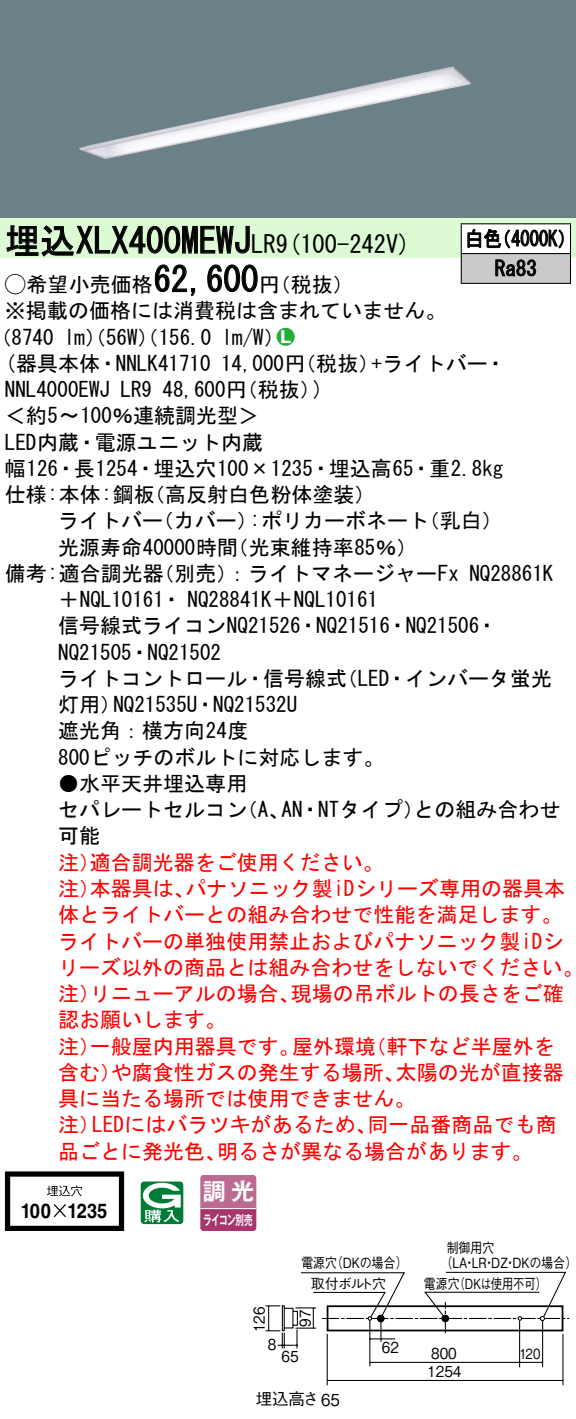
<style>
.page{position:relative;width:576px;height:1419px;background:#fff}
.page>*{position:absolute;margin:0;border:0;box-sizing:border-box;transform-origin:0 0}
.t1{font:35px "MS Gothic";color:#000}
.t2{font:24.5px "MS Gothic";color:#000}
.t3{font:23.1px "Gothic MB101 Pro De Bold 90 pv RKSJ H";color:#fff}
.t4{font:21px/26.2px "MS Gothic";color:#000}
.t5{font:21px/26.2px "MS Gothic";color:#f00}
.t6{font:21px/29.8px "MS Gothic";color:#000;scale:.88 1}
.t7{font:21px "Ford Classification 1";color:#23ac38}
.t8{font:700 20.3px "Helvetica LT Std";color:#000;scale:.9 1}
.t9{font:16.45px "Gothic BBB Pro Medium 90 pv RKSJ H";color:#000}
.t10{font:15.05px/17.8px "Gothic BBB Pro Medium 90 pv RKSJ H";color:#000;scale:.9 1}
.t11{font:14px/15px "Gothic BBB Pro Medium 90 pv RKSJ H";color:#000;scale:.85 1}
.t12{font:14px "Gothic BBB Pro Medium 90 pv RKSJ H";color:#000;scale:.86 1}
.t13{font:14px "Gothic BBB Pro Medium 90 pv RKSJ H";color:#000;scale:.8 1}
.t14{font:14px "Gothic BBB Pro Medium 90 pv RKSJ H";color:#000}
.t15{font:14px "Gothic BBB Pro Medium 90 pv RKSJ H";color:#000;scale:.84 1}
.t16{font:13.3px "Gothic MB101 Pro De Bold 90 pv RKSJ H";letter-spacing:-.05em;color:#fff;scale:.65 1}
.s1{font-size:24.5px}
.s2{font-family:"Ford Classification 1"}
.s3{color:#fff}
</style>
<div class="page">
<div style="left:0;top:0;width:575px;height:218px;background:#6c8087"></div>
<img style="left:79px;top:66px;width:392px;height:93px">
<div style="left:0;top:218px;width:575px;height:40px;background:#dcfad4"></div>
<svg style="left:6px;top:225px;width:244px;height:32px"></svg>
<svg style="left:154px;top:264px;width:42px;height:32px"></svg>
<svg style="left:207px;top:264px;width:51px;height:29px"></svg>
<svg style="left:5px;top:1171px;width:119px;height:60px"></svg>
<svg style="left:141px;top:1181px;width:42px;height:43px"></svg>
<svg style="left:200px;top:1175px;width:56px;height:56px;background:#b45782"></svg>
<hr style="left:200px;top:1208px;width:56px;height:1px;background:#fff">
<div style="left:461px;top:224px;width:109px;height:30px;background:#fff"></div>
<div style="left:461px;top:254px;width:109px;height:29px;background:#cacaca"></div>
<hr style="left:460px;top:223px;width:110px;height:1px;background:#000">
<hr style="left:569px;top:224px;width:2px;height:29px;background:#000">
<hr style="left:460px;top:253px;width:110px;height:1px;background:#000">
<svg style="left:460px;top:224px;width:1px;height:59px"></svg>
<hr style="left:569px;top:254px;width:2px;height:29px;background:#000">
<hr style="left:460px;top:283px;width:110px;height:1px;background:#000">
<svg style="left:467px;top:229px;width:96px;height:20px"></svg>
<svg style="left:495px;top:259px;width:41px;height:17px"></svg>
<hr style="left:542px;top:1319px;width:1px;height:48px;background:#000">
<hr style="left:369px;top:1320px;width:1px;height:46px;background:#000">
<hr style="left:326px;top:1334px;width:1px;height:51px;background:#000">
<hr style="left:562px;top:1334px;width:1px;height:51px;background:#000">
<hr style="left:369px;top:1361px;width:150px;height:2px;background:#000">
<hr style="left:327px;top:1380px;width:235px;height:1px;background:#000">
<hr style="left:519px;top:1320px;width:1px;height:47px;background:#000">
<hr style="left:519px;top:1361px;width:23px;height:2px;background:#000">
<svg style="left:265px;top:1271px;width:304px;height:77px"></svg>
<h1 class="t1" style="left:5px;top:223px;width:272px">埋込XLX400MEWJ<span class="s1">LR</span></h1>
<p class="t4" style="left:259px;top:271px;width:96px">（円税抜(</p>
<p class="t2" style="left:276px;top:232px;width:136px">(9 100-242 (V</p>
<h1 class="t1" style="left:153px;top:262px;width:106px">62,600</h1>
<p class="t4" style="left:5px;top:271px;width:442px"><span class="s2">A</span>希望小売価格<br>※掲載の価格には消費税は含まれていません。</p>
<p class="t7" style="left:277px;top:326px;width:19px">2<span class="s3">7</span></p>
<p class="t4" style="left:222px;top:324px;width:64px">l m (W/</p>
<p class="t4" style="left:-9px;top:324px;width:65px">（8740</p>
<p class="t4" style="left:64px;top:324px;width:149px">lm）（56 ）（W 156.0</p>
<p class="t6" style="left:494px;top:224px;width:49px;text-indent:-30px">白色<br>Ra83</p>
<p class="t6" style="left:492px;top:224px;width:96px">（4000 (K</p>
<p class="t4" style="left:5px;top:350px;width:207px">(器具本体・NNLK41710</p>
<p class="t4" style="left:371px;top:350px;width:136px">+ライトバー・</p>
<p class="t4" style="left:221px;top:350px;width:160px">14,000 （円税抜）</p>
<p class="t4" style="left:162px;top:376px;width:160px">48,600 （円税抜(</p>
<p class="t4" style="left:313px;top:376px;width:12px">(</p>
<p class="t4" style="left:5px;top:376px;width:106px">NNL4000EWJ</p>
<p class="t4" style="left:5px;top:403px;width:255px">＜約〜5 100％連続調光型&lt;</p>
<p class="t4" style="left:5px;top:429px;width:259px">LED内蔵・電源ユニット内蔵</p>
<p class="t4" style="left:5px;top:455px;width:500px">幅126・長1254・埋込穴100×1235・埋込高65・重2.8kg</p>
<p class="t4" style="left:144px;top:481px;width:233px">（高反射白色粉体塗装(</p>
<p class="t4" style="left:120px;top:376px;width:33px">LR9</p>
<p class="t4" style="left:5px;top:481px;width:151px">仕様:本体:鋼板</p>
<p class="t4" style="left:58px;top:508px;width:106px">ライトバー</p>
<p class="t4" style="left:153px;top:508px;width:106px">（カバー）</p>
<p class="t4" style="left:250px;top:508px;width:181px">:ポリカーボネート</p>
<p class="t4" style="left:418px;top:508px;width:85px">（乳白(</p>
<p class="t4" style="left:58px;top:534px;width:181px">光源寿命40000時間</p>
<p class="t4" style="left:227px;top:534px;width:191px">（光束維持率85％(</p>
<p class="t4" style="left:153px;top:560px;width:307px">（別売：）ライトマネージャーFx</p>
<p class="t4" style="left:5px;top:560px;width:160px">備考:適合調光器</p>
<p class="t4" style="left:58px;top:586px;width:321px">＋NQL10161・ NQ28841 ＋K NQL10161</p>
<p class="t4" style="left:58px;top:613px;width:441px">信号線式ライコンNQ21526・NQ21516・NQ21506・</p>
<p class="t4" style="left:58px;top:639px;width:164px">NQ21505・NQ21502</p>
<p class="t4" style="left:336px;top:665px;width:217px">（LED・インバータ蛍光</p>
<p class="t4" style="left:469px;top:560px;width:85px">NQ28861K</p>
<p class="t4" style="left:58px;top:665px;width:290px;text-align:center">ライトコントロール・信号線式<br>NQ21535 ・U NQ21532U</p>
<p class="t4" style="left:58px;top:691px;width:328px">灯用）<br>遮光角：横方向24度<br>800ピッチのボルトに対応します。</p>
<p class="t4" style="left:58px;top:770px;width:190px">●水平天井埋込専用</p>
<p class="t4" style="left:281px;top:796px;width:144px">AN・NTタイプ）</p>
<p class="t4" style="left:413px;top:796px;width:148px">との組み合わせ</p>
<p class="t4" style="left:58px;top:796px;width:190px">セパレートセルコン可能</p>
<p class="t5" style="left:90px;top:849px;width:295px">適合調光器をご使用ください。</p>
<p class="t4" style="left:237px;top:796px;width:54px">（、A</p>
<p class="t5" style="left:58px;top:849px;width:43px">注）</p>
<p class="t5" style="left:185px;top:875px;width:381px">パナソニック製iDシリーズ専用の器具本</p>
<p class="t5" style="left:58px;top:875px;width:43px">注）</p>
<p class="t5" style="left:58px;top:901px;width:505px">体とライトバーとの組み合わせで性能を満足します。</p>
<p class="t5" style="left:58px;top:928px;width:507px">ライトバーの単独使用禁止およびパナソニック製iDシ</p>
<p class="t5" style="left:58px;top:954px;width:526px">リーズ以外の商品とは組み合わせをしないでください。</p>
<p class="t5" style="left:290px;top:980px;width:275px">現場の吊ボルトの長さをご確</p>
<p class="t5" style="left:90px;top:875px;width:106px">本器具は、</p>
<p class="t5" style="left:58px;top:980px;width:169px">注）<br>認お願いします。</p>
<p class="t5" style="left:90px;top:980px;width:211px">リニューアルの場合、</p>
<p class="t5" style="left:90px;top:1033px;width:211px">一般屋内用器具です。</p>
<p class="t5" style="left:292px;top:1033px;width:85px">屋外環境</p>
<p class="t5" style="left:365px;top:1033px;width:190px">（軒下など半屋外を</p>
<p class="t5" style="left:58px;top:1033px;width:43px">注）</p>
<p class="t5" style="left:111px;top:1059px;width:295px">や腐食性ガスの発生する場所、</p>
<p class="t5" style="left:395px;top:1059px;width:170px">太陽の光が直接器</p>
<p class="t5" style="left:58px;top:1059px;width:64px">含む）</p>
<p class="t5" style="left:58px;top:1085px;width:358px">具に当たる場所では使用できません。</p>
<p class="t5" style="left:367px;top:1111px;width:190px">同一品番商品でも商</p>
<p class="t5" style="left:92px;top:1111px;width:286px">LEDにはバラツキがあるため、</p>
<p class="t5" style="left:58px;top:1111px;width:43px">注）</p>
<p class="t5" style="left:58px;top:1138px;width:169px">品ごとに発光色、</p>
<p class="t5" style="left:217px;top:1138px;width:317px">明るさが異なる場合があります。</p>
<p class="t8" style="left:21px;top:1198px;width:98px">100 1235</p>
<p class="t3" style="left:203px;top:1172px;width:53px">調光</p>
<p class="t16" style="left:203px;top:1208px;width:77px">ライコン別売</p>
<p class="t12" style="left:330px;top:1251px;width:91px">（DKの場合(</p>
<p class="t11" style="left:301px;top:1253px;width:44px">電源穴</p>
<p class="t14" style="left:310px;top:1272px;width:77px">取付ボルト穴</p>
<p class="t10" style="left:248px;top:1332px;width:30px;rotate:-90deg">126</p>
<p class="t10" style="left:294px;top:1326px;width:20px;rotate:-90deg">97</p>
<p class="t10" style="left:268px;top:1333px;width:11px">8</p>
<p class="t10" style="left:281px;top:1345px;width:20px">65</p>
<p class="t9" style="left:255px;top:1386px;width:86px">埋込高さ65</p>
<p class="t10" style="left:382px;top:1336px;width:20px">62</p>
<p class="t11" style="left:440px;top:1238px;width:163px;text-indent:6px">制御用穴<br>（LA LR DZ DKの場合(</p>
<p class="t12" style="left:463px;top:1251px;width:16px">・</p>
<p class="t12" style="left:483px;top:1251px;width:16px">・</p>
<p class="t12" style="left:504px;top:1251px;width:16px">・</p>
<p class="t13" style="left:453px;top:1272px;width:118px">（DKは使用不可(</p>
<p class="t11" style="left:423px;top:1274px;width:43px">電源穴</p>
<p class="t10" style="left:427px;top:1343px;width:39px">800<br>1254</p>
<p class="t15" style="left:519px;top:1343px;width:26px">120</p>
</div>
